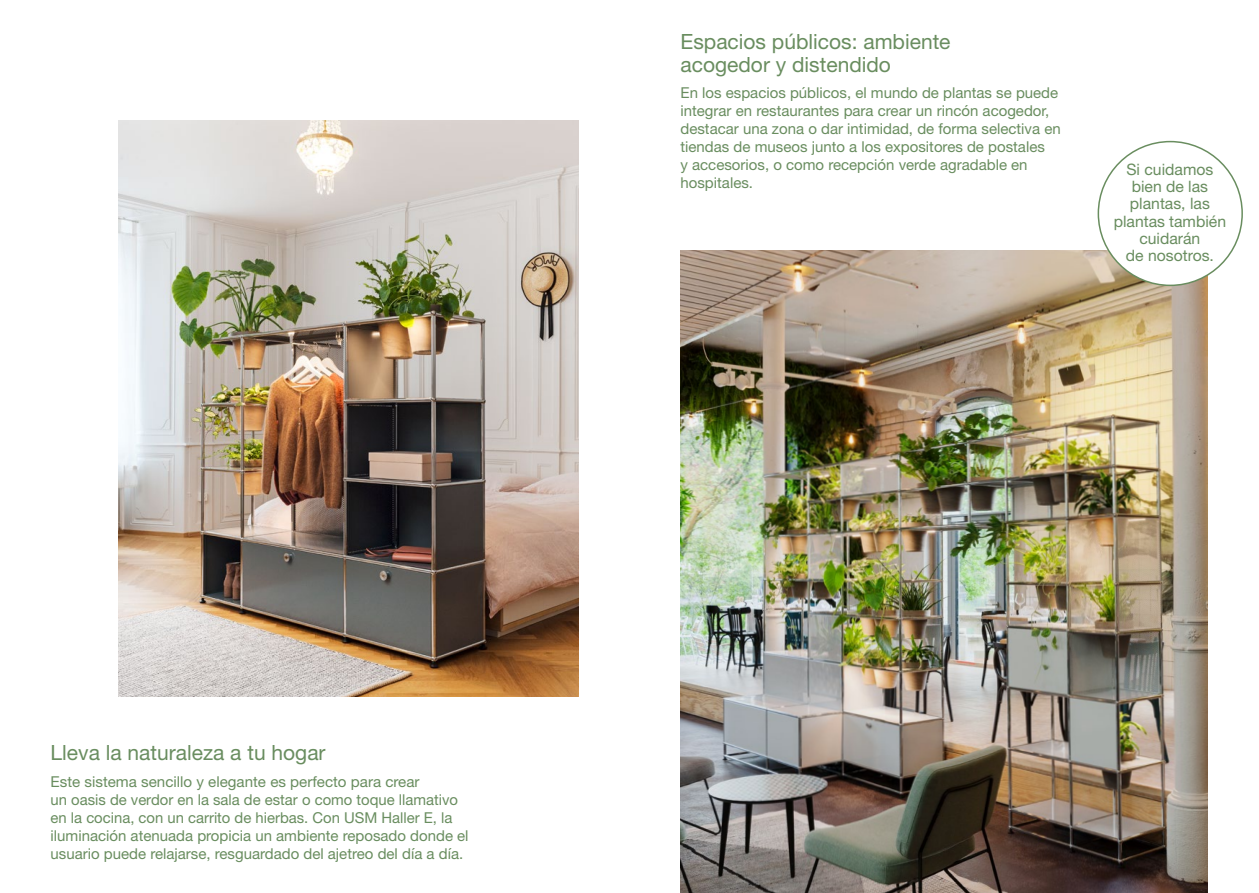
<style>
.page{position:relative;width:1259px;height:893px;background:#fff}
.page>*{position:absolute;margin:0;border:0;box-sizing:border-box;transform-origin:0 0}
.t1{font:21px/22.5px "Helvetica Neue LT Pro";color:#698d5f}
.t2{font:15.75px/17.2px "Helvetica Neue LT Pro";color:#698d5f;text-align:center}
.t3{font:15px/18px "Helvetica Neue LT Pro";color:#698d5f}
</style>
<div class="page">
<img style="left:119px;top:121px;width:459px;height:576px">
<img style="left:680px;top:251px;width:528px;height:642px">
<div style="left:1098px;top:142px;width:144px;height:143px;background:#fff;border-radius:50%"></div>
<h1 class="t1" style="left:51px;top:741px;width:276px">Lleva la naturaleza a tu hogar</h1>
<p class="t3" style="left:51px;top:772px;width:419px">Este sistema sencillo y elegante es perfecto para crear<br>un oasis de verdor en la sala de estar o como toque llamativo en la cocina, con un carrito de hierbas. Con USM Haller E, la iluminación atenuada propicia un ambiente reposado donde el usuario puede relajarse, resguardado del ajetreo del día a día.</p>
<h1 class="t1" style="left:680px;top:30px;width:271px">Espacios públicos: ambiente acogedor y distendido</h1>
<p class="t3" style="left:680px;top:83px;width:382px">En los espacios públicos, el mundo de plantas se puede integrar en restaurantes para crear un rincón acogedor, destacar una zona o dar intimidad, de forma selectiva en tiendas de museos junto a los expositores de postales<br>y accesorios, o como recepción verde agradable en hospitales.</p>
<p class="t2" style="left:1113px;top:160px;width:114px">Si cuidamos bien de las plantas, las plantas también cuidarán<br>de nosotros.</p>
</div>
